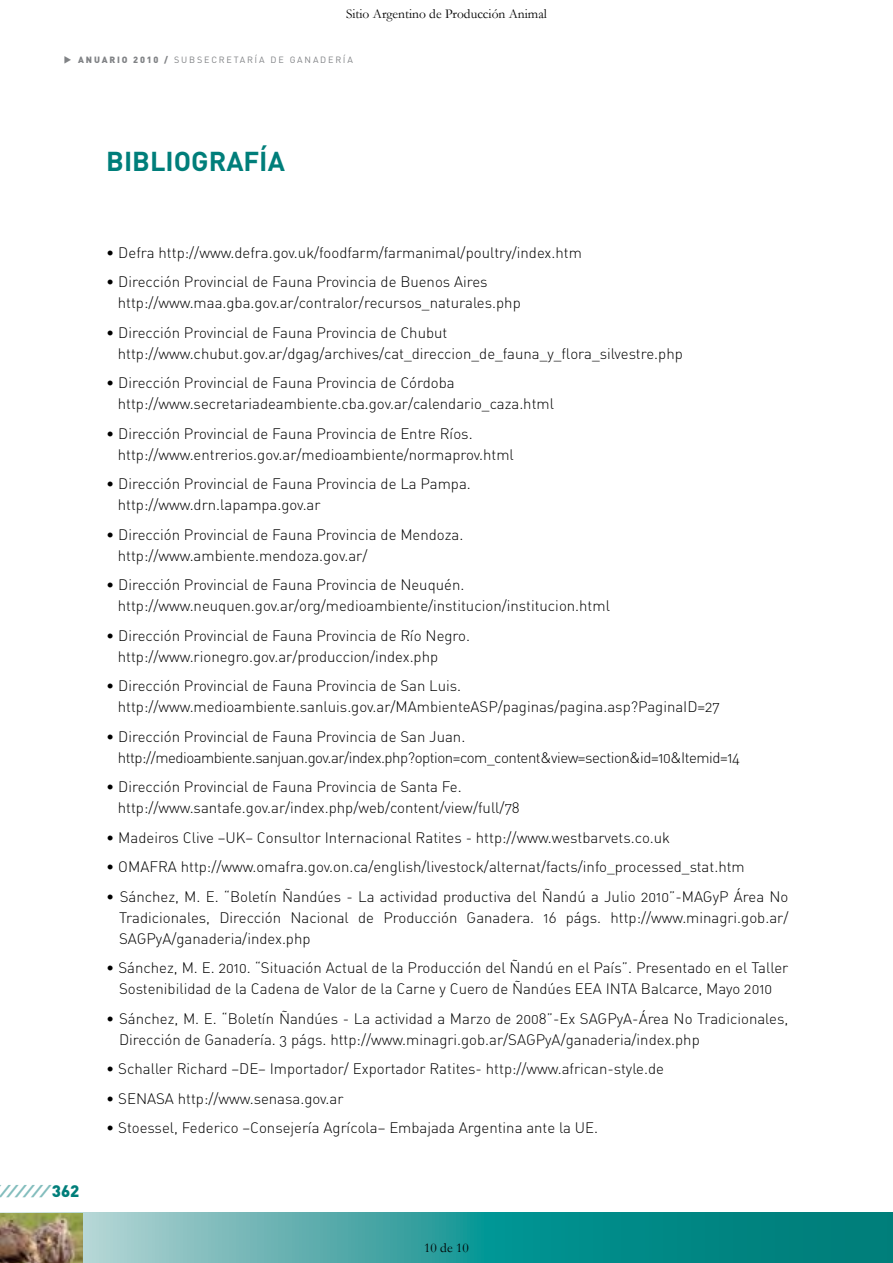
<style>
.page{position:relative;width:893px;height:1263px;background:#fff}
.page>*{position:absolute;margin:0;border:0;box-sizing:border-box;transform-origin:0 0}
.t1{font:700 27px "DIN";color:#007e7a}
.t2{font:italic 900 16.5px "Helvetica Neue";color:#83bdbd}
.t3{font:15px/21px "DIN Light Alternate";color:#000}
.t4{font:15px/21px "DIN Light Alternate";letter-spacing:-.03em;color:#000}
.t5{font:13.5px "Garamond";color:#000}
.t6{font:9px "DIN";letter-spacing:.2em;color:#808285}
.s1{font-weight:900}
.s2{font-family:"DIN";font-style:normal;color:#007e7a}
</style>
<div class="page">
<svg style="left:83px;top:1213px;width:810px;height:50px;background:#349d9c"></svg>
<img style="left:0;top:1213px;width:83px;height:50px">
<p class="t5" style="left:346px;top:4px;width:202px">Sitio Argentino de Producción Animal</p>
<p class="t6" style="left:64px;top:54px;width:291px">◆ <span class="s1">ANUARIO 2010 /</span> SUBSECRETARÍA DE GANADERÍA</p>
<h1 class="t1" style="left:106px;top:144px;width:180px">BI BLIOGRAFÍA</h1>
<p class="t2" style="left:-2px;top:1181px;width:83px">////// <span class="s2">3 6 2</span></p>
<p class="t3" style="left:106px;top:242px;width:477px">• Defra http://www.defra.gov.uk/foodfarm/farmanimal/poultry/index.htm</p>
<p class="t3" style="left:118px;top:271px;width:404px;text-indent:-11px">• Dirección Provincial de Fauna Provincia de Buenos Aires http://www.maa.gba.gov.ar/contralor/recursos_naturales.php</p>
<p class="t3" style="left:118px;top:322px;width:567px;text-indent:-11px">• Dirección Provincial de Fauna Provincia de Chubut http://www.chubut.gov.ar/dgag/archives/cat_direccion_de_fauna_y_flora_silvestre.php</p>
<p class="t3" style="left:118px;top:372px;width:438px;text-indent:-11px">• Dirección Provincial de Fauna Provincia de Córdoba http://www.secretariadeambiente.cba.gov.ar/calendario_caza.html</p>
<p class="t3" style="left:118px;top:423px;width:398px;text-indent:-11px">• Dirección Provincial de Fauna Provincia de Entre Ríos. http://www.entrerios.gov.ar/medioambiente/normaprov.html</p>
<p class="t3" style="left:118px;top:473px;width:355px;text-indent:-11px">• Dirección Provincial de Fauna Provincia de La Pampa. http://www.drn.lapampa.gov.ar</p>
<p class="t3" style="left:118px;top:524px;width:347px;text-indent:-11px">• Dirección Provincial de Fauna Provincia de Mendoza. http://www.ambiente.mendoza.gov.ar/</p>
<p class="t3" style="left:118px;top:574px;width:494px;text-indent:-11px">• Dirección Provincial de Fauna Provincia de Neuquén. http://www.neuquen.gov.ar/org/medioambiente/institucion/institucion.html</p>
<p class="t3" style="left:118px;top:625px;width:354px;text-indent:-11px">• Dirección Provincial de Fauna Provincia de Río Negro. http://www.rionegro.gov.ar/produccion/index.php</p>
<p class="t3" style="left:118px;top:675px;width:604px;text-indent:-11px">• Dirección Provincial de Fauna Provincia de San Luis. http://www.medioambiente.sanluis.gov.ar/MAmbienteASP/paginas/pagina.asp?PaginaI D=27</p>
<p class="t4" style="left:118px;top:726px;width:624px;text-indent:-11px">• Dirección Provincial de Fauna Provincia de San J uan. http://medioambiente.sanjuan.gov.ar/index.php?option=com_content&amp;view=section&amp;id=10&amp;Itemid=14</p>
<p class="t3" style="left:118px;top:776px;width:404px;text-indent:-11px">• Dirección Provincial de Fauna Provincia de Santa Fe. http://www.santafe.gov.ar/index.php/web/content/view/full/78</p>
<p class="t3" style="left:106px;top:827px;width:565px">• Madeiros Clive –U K– Consultor I nternacional Ratites - http://www.westbarvets.co.uk</p>
<p class="t3" style="left:106px;top:856px;width:640px">• OMAFRA http://www.omafra.gov.on.ca/english/livestock/alternat/facts/info_processed_stat.htm</p>
<p class="t3" style="left:119px;top:886px;width:671px;text-align:justify;text-indent:-13px">• Sánchez, M . E. “Boletín Ñandúes - La actividad productiva del Ñandú a J ulio 2010”-MAGyP Área No Tradicionales, Dirección Nacional de Producción Ganadera. 16 págs. http://www.minagri.gob.ar/ SAG PyA/ganaderia/index.php</p>
<p class="t3" style="left:119px;top:957px;width:671px;text-indent:-13px">• Sánchez, M . E. 2010. “Situación Actual de la Producción del Ñandú en el País”. Presentado en el Taller<br>Sostenibilidad de la Cadena de Valor de la Carne y Cuero de Ñandúes EEA INT</p>
<p class="t3" style="left:628px;top:978px;width:146px">A Balcarce, M ayo 2010</p>
<p class="t3" style="left:119px;top:1008px;width:671px;text-indent:-13px">• Sánchez, M . E. “Boletín Ñandúes - La actividad a Marzo de 2008”-Ex SAG PyA-Área No Tradicionales,<br>Dirección de Ganadería. 3 págs. http://www.minagri.gob.ar/SAG PyA/ganaderia/index.php</p>
<p class="t3" style="left:106px;top:1058px;width:559px">• Schaller Richard –DE– I mportador/ Exportador Ratites- http://www.african-style.de</p>
<p class="t3" style="left:106px;top:1088px;width:17px">• SEN</p>
<p class="t3" style="left:147px;top:1088px;width:198px">ASA http://www.senasa.gov.ar</p>
<p class="t3" style="left:106px;top:1117px;width:493px">• Stoessel, Federico –Consejería Agrícola– Embajada Argentina ante la UE.</p>
<p class="t5" style="left:424px;top:1238px;width:46px">10 de 10</p>
</div>
